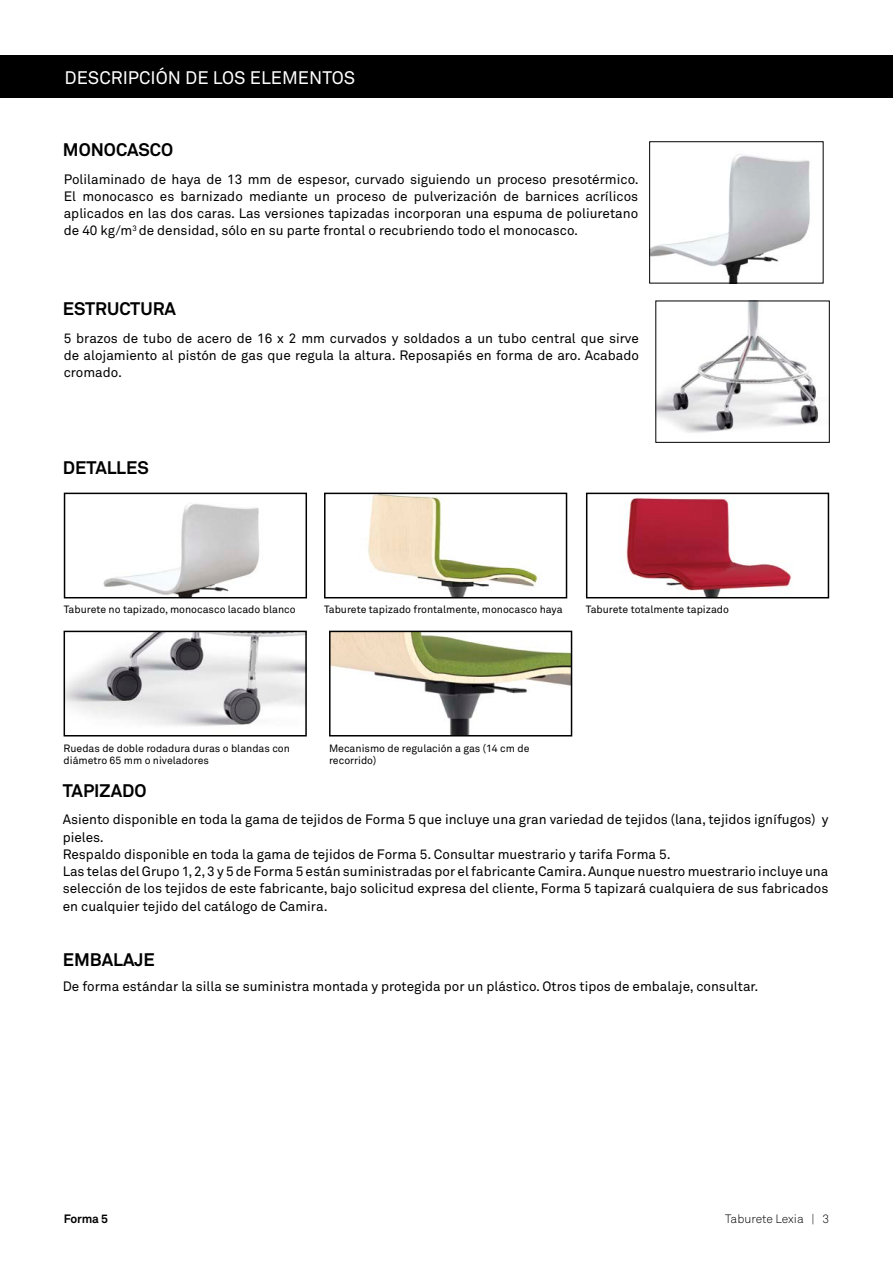
<style>
.page{position:relative;width:893px;height:1263px;background:#fff}
.page>*{position:absolute;margin:0;border:0;box-sizing:border-box;transform-origin:0 0}
.t1{font:700 18px "Akkurat";color:#000}
.t2{font:18px "Akkurat";color:#fff}
.t3{font:13.5px/17.2px "Akkurat";color:#000;text-align:justify}
.t4{font:300 12px "Akkurat";letter-spacing:-.005em;color:#000}
.t5{font:700 12px "Akkurat";letter-spacing:-.02em;color:#000}
.t6{font:10.5px/12px "Akkurat";color:#000}
</style>
<div class="page">
<div style="left:0;top:55px;width:893px;height:43px;background:#000"></div>
<img style="left:651px;top:154px;width:159px;height:128px">
<div style="left:649px;top:141px;width:174px;height:143px;border:1px solid #000"></div>
<img style="left:657px;top:303px;width:162px;height:130px">
<div style="left:655px;top:301px;width:175px;height:142px;border:1px solid #000"></div>
<img style="left:67px;top:634px;width:237px;height:92px">
<div style="left:64px;top:631px;width:243px;height:105px;border:2px solid #000"></div>
<img style="left:624px;top:497px;width:168px;height:98px">
<div style="left:586px;top:493px;width:243px;height:105px;border:2px solid #000"></div>
<img style="left:368px;top:496px;width:170px;height:99px">
<div style="left:324px;top:493px;width:243px;height:105px;border:2px solid #000"></div>
<img style="left:103px;top:504px;width:156px;height:91px">
<div style="left:64px;top:493px;width:243px;height:105px;border:2px solid #000"></div>
<img style="left:332px;top:634px;width:237px;height:99px">
<div style="left:329px;top:631px;width:243px;height:105px;border:2px solid #000"></div>
<h1 class="t2" style="left:65px;top:66px;width:292px">DESCRIPCIÓN DE LOS ELEMENTOS</h1>
<h1 class="t1" style="left:63px;top:138px;width:112px">MONOCASCO</h1>
<p class="t3" style="left:64px;top:170px;width:577px">Polilaminado de haya de 13 mm de espesor, curvado siguiendo un proceso presotérmico.<br>El monocasco es barnizado mediante un proceso de pulverización de barnices acrílicos aplicados en las dos caras. Las versiones tapizadas incorporan una espuma de poliuretano de 40 kg/m<sup>3</sup> de densidad, sólo en su parte frontal o recubriendo todo el monocasco.</p>
<h1 class="t1" style="left:63px;top:297px;width:115px">ESTRUCTURA</h1>
<p class="t3" style="left:64px;top:329px;width:577px">5 brazos de tubo de acero de 16 x 2 mm curvados y soldados a un tubo central que sirve de alojamiento al pistón de gas que regula la altura. Reposapiés en forma de aro. Acabado cromado.</p>
<h1 class="t1" style="left:63px;top:456px;width:87px">DETALLES</h1>
<p class="t6" style="left:64px;top:603px;width:233px">Taburete no tapizado, monocasco lacado blanco</p>
<p class="t6" style="left:324px;top:603px;width:240px">Taburete tapizado frontalmente, monocasco haya</p>
<p class="t6" style="left:586px;top:603px;width:145px">Taburete totalmente tapizado</p>
<p class="t6" style="left:64px;top:742px;width:228px">Ruedas de doble rodadura duras o blandas con diámetro 65 mm o niveladores</p>
<p class="t6" style="left:329px;top:742px;width:202px">Mecanismo de regulación a gas (14 cm de recorrido)</p>
<h1 class="t1" style="left:63px;top:779px;width:85px">TAPIZADO</h1>
<p class="t3" style="left:63px;top:811px;width:767px;text-align:left">Asiento disponible en toda la gama de tejidos de Forma 5 que incluye una gran variedad de tejidos (lana, tejidos ignífugos) y pieles.<br>Respaldo disponible en toda la gama de tejidos de Forma 5. Consultar muestrario y tarifa Forma 5.<br>Las telas del Grupo 1, 2, 3 y 5 de Forma 5 están suministradas por el fabricante Camira. Aunque nuestro muestrario incluye una selección de los tejidos de este fabricante, bajo solicitud expresa del cliente, Forma 5 tapizará cualquiera de sus fabricados en cualquier tejido del catálogo de Camira.</p>
<h1 class="t1" style="left:63px;top:948px;width:94px">EMBALAJE</h1>
<p class="t3" style="left:63px;top:977px;width:697px">De forma estándar la silla se suministra montada y protegida por un plástico. Otros tipos de embalaje, consultar.</p>
<p class="t5" style="left:64px;top:1211px;width:46px">Forma 5</p>
<p class="t4" style="left:725px;top:1211px;width:106px">Taburete Lexia | 3</p>
</div>
